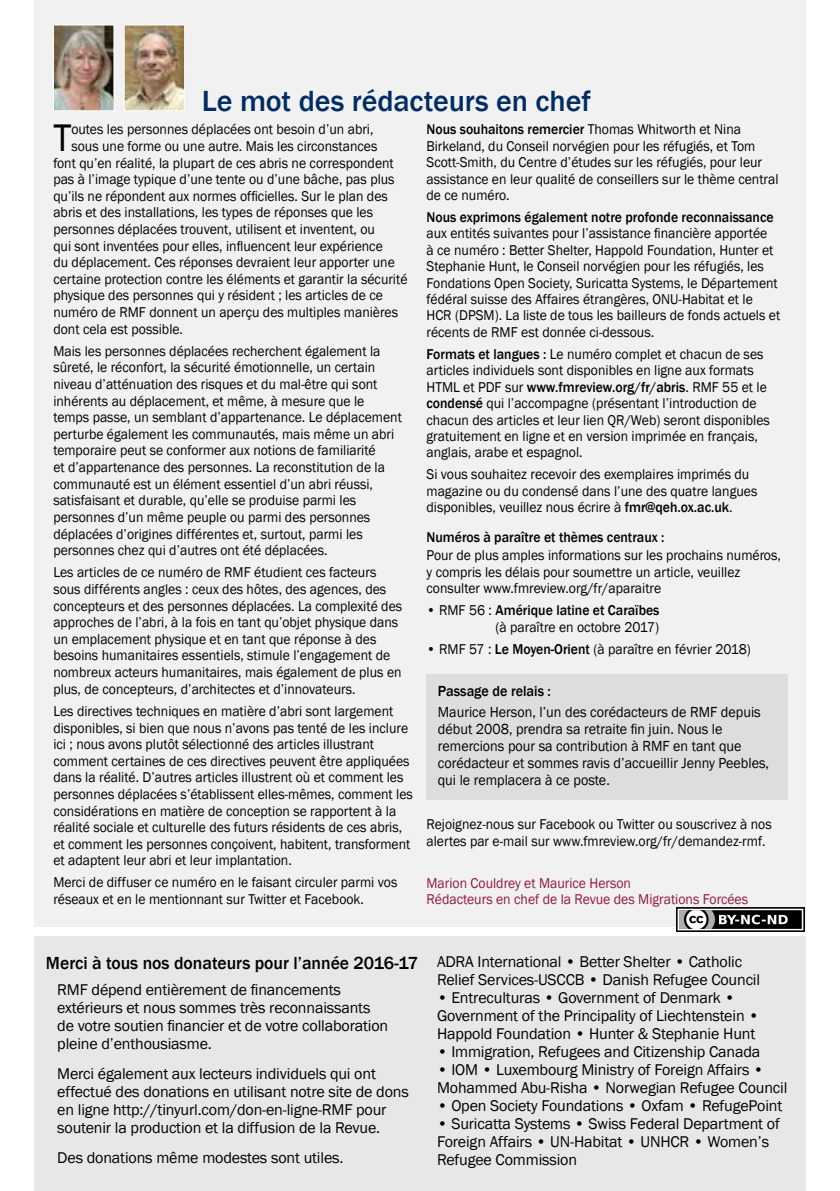
<style>
.page{position:relative;width:840px;height:1191px;background:#fff}
.page>*{position:absolute;margin:0;border:0;box-sizing:border-box;transform-origin:0 0}
.t1{font:39.6px "Franklin Gothic";color:#000;scale:.94 1}
.t2{font:500 30px "Franklin Gothic";letter-spacing:-.005em;color:#002d62}
.t3{font:500 18px "Franklin Gothic";color:#000}
.t4{font:16px/18px "Franklin Gothic";letter-spacing:-.01em;color:#000}
.t5{font:15px/17px "Franklin Gothic";color:#000;scale:.94 1}
.t6{font:500 15px "Franklin Gothic";color:#000;scale:.94 1}
.t7{font:14.6px/16.6px "Franklin Gothic";color:#000;scale:.94 1}
.t8{font:500 14.6px "Franklin Gothic";color:#000;scale:.94 1}
.t9{font:14.6px/16.4px "Franklin Gothic";color:#92183a;scale:.94 1}
.s1{font-weight:500}
</style>
<div class="page">
<div style="left:34px;top:0;width:771px;height:926px;background:#f1f1f2"></div>
<div style="left:34px;top:936px;width:771px;height:255px;background:#e6e7e8"></div>
<img style="left:55px;top:27px;width:57px;height:82px">
<div style="left:53px;top:25px;width:61px;height:86px;border:1px solid #fff"></div>
<img style="left:126px;top:27px;width:57px;height:82px">
<div style="left:124px;top:25px;width:61px;height:86px;border:1px solid #fff"></div>
<div style="left:426px;top:674px;width:361px;height:125px;background:#dcddde"></div>
<img style="left:676px;top:907px;width:128px;height:24px">
<h2 class="t2" style="left:202px;top:82px;width:390px">Le mot des rédacteurs en chef</h2>
<h1 class="t1" style="left:53px;top:113px;width:21px">T</h1>
<p class="t7" style="left:71px;top:121px;width:323px">outes les personnes déplacées ont besoin d’un abri,</p>
<p class="t7" style="left:71px;top:138px;width:327px">sous une forme ou une autre. Mais les circonstances</p>
<p class="t7" style="left:53px;top:155px;width:363px">font qu’en réalité, la plupart de ces abris ne correspondent</p>
<p class="t7" style="left:53px;top:171px;width:364px">pas à l’image typique d’une tente ou d’une bâche, pas plus</p>
<p class="t7" style="left:53px;top:188px;width:357px">qu’ils ne répondent aux normes officielles. Sur le plan des</p>
<p class="t7" style="left:53px;top:204px;width:341px">abris et des installations, les types de réponses que les</p>
<p class="t7" style="left:53px;top:221px;width:343px">personnes déplacées trouvent, utilisent et inventent, ou</p>
<p class="t7" style="left:53px;top:238px;width:352px">qui sont inventées pour elles, influencent leur expérience</p>
<p class="t7" style="left:53px;top:254px;width:364px">du déplacement. Ces réponses devraient leur apporter une</p>
<p class="t7" style="left:53px;top:271px;width:378px">certaine protection contre les éléments et garantir la sécurité</p>
<p class="t7" style="left:53px;top:287px;width:352px">physique des personnes qui y résident ; les articles de ce</p>
<p class="t7" style="left:53px;top:304px;width:368px">numéro de RMF donnent un aperçu des multiples manières</p>
<p class="t7" style="left:53px;top:321px;width:139px">dont cela est possible.</p>
<p class="t7" style="left:53px;top:343px;width:372px">Mais les personnes déplacées recherchent également la sûreté, le réconfort, la sécurité émotionnelle, un certain niveau d’atténuation des risques et du mal-être qui sont inhérents au déplacement, et même, à mesure que le temps passe, un semblant d’appartenance. Le déplacement perturbe également les communautés, mais même un abri temporaire peut se conformer aux notions de familiarité<br>et d’appartenance des personnes. La reconstitution de la communauté est un élément essentiel d’un abri réussi, satisfaisant et durable, qu’elle se produise parmi les personnes d’un même peuple ou parmi des personnes déplacées d’origines différentes et, surtout, parmi les personnes chez qui d’autres ont été déplacées.</p>
<p class="t7" style="left:53px;top:564px;width:372px">Les articles de ce numéro de RMF étudient ces facteurs sous différents angles : ceux des hôtes, des agences, des concepteurs et des personnes déplacées. La complexité des approches de l’abri, à la fois en tant qu’objet physique dans un emplacement physique et en tant que réponse à des besoins humanitaires essentiels, stimule l’engagement de nombreux acteurs humanitaires, mais également de plus en plus, de concepteurs, d’architectes et d’innovateurs.</p>
<p class="t7" style="left:53px;top:703px;width:384px">Les directives techniques en matière d’abri sont largement disponibles, si bien que nous n’avons pas tenté de les inclure ici ; nous avons plutôt sélectionné des articles illustrant comment certaines de ces directives peuvent être appliquées dans la réalité. D’autres articles illustrent où et comment les personnes déplacées s’établissent elles-mêmes, comment les considérations en matière de conception se rapportent à la réalité sociale et culturelle des futurs résidents de ces abris, et comment les personnes conçoivent, habitent, transforment et adaptent leur abri et leur implantation.</p>
<p class="t7" style="left:53px;top:874px;width:367px">Merci de diffuser ce numéro en le faisant circuler parmi vos réseaux et en le mentionnant sur Twitter et Facebook.</p>
<p class="t7" style="left:426px;top:122px;width:376px"><span class="s1">Nous souhaitons remercier</span> Thomas Whitworth et Nina Birkeland, du Conseil norvégien pour les réfugiés, et Tom Scott-Smith, du Centre d’études sur les réfugiés, pour leur assistance en leur qualité de conseillers sur le thème central de ce numéro.</p>
<p class="t8" style="left:426px;top:208px;width:370px">Nous exprimons également notre profonde reconnaissance</p>
<p class="t7" style="left:426px;top:226px;width:377px">aux entités suivantes pour l’assistance financière apportée<br>à ce numéro : Better Shelter, Happold Foundation, Hunter et Stephanie Hunt, le Conseil norvégien pour les réfugiés, les Fondations Open Society, Suricatta Systems, le Département fédéral suisse des Affaires étrangères, ONU-Habitat et le HCR (DPSM). La liste de tous les bailleurs de fonds actuels et récents de RMF est donnée ci-dessous.</p>
<p class="t7" style="left:426px;top:346px;width:366px"><span class="s1">Formats et langues :</span> Le numéro complet et chacun de ses articles individuels sont disponibles en ligne aux formats HTML et PDF sur <span class="s1">www.fmreview.org/fr/abris</span>. RMF 55 et le <span class="s1">condensé</span> qui l’accompagne (présentant l’introduction de chacun des articles et leur lien QR/Web) seront disponibles gratuitement en ligne et en version imprimée en français, anglais, arabe et espagnol.</p>
<p class="t7" style="left:426px;top:466px;width:353px">Si vous souhaitez recevoir des exemplaires imprimés du magazine ou du condensé dans l’une des quatre langues disponibles, veuillez nous écrire à <span class="s1">fmr@qeh.ox.ac.uk</span>.</p>
<p class="t8" style="left:426px;top:528px;width:254px">Numéros à paraître et thèmes centraux :</p>
<p class="t7" style="left:426px;top:547px;width:378px">Pour de plus amples informations sur les prochains numéros, y compris les délais pour soumettre un article, veuillez consulter www.fmreview.org/fr/aparaitre</p>
<p class="t7" style="left:426px;top:602px;width:249px;text-align:right">• RMF 56 : <span class="s1">Amérique latine et Caraïbes </span>(à paraître en octobre 2017)</p>
<p class="t7" style="left:426px;top:641px;width:346px">• RMF 57 : <span class="s1">Le Moyen-Orient</span> (à paraître en février 2018)</p>
<p class="t6" style="left:437px;top:682px;width:122px">Passage de relais :</p>
<p class="t5" style="left:437px;top:704px;width:354px">Maurice Herson, l’un des corédacteurs de RMF depuis début 2008, prendra sa retraite fin juin. Nous le remercions pour sa contribution à RMF en tant que corédacteur et sommes ravis d’accueillir Jenny Peebles, qui le remplacera à ce poste.</p>
<p class="t7" style="left:426px;top:816px;width:368px">Rejoignez-nous sur Facebook ou Twitter ou souscrivez à nos alertes par e-mail sur www.fmreview.org/fr/demandez-rmf.</p>
<p class="t9" style="left:426px;top:875px;width:343px">Marion Couldrey et Maurice Herson<br>Rédacteurs en chef de la Revue des Migrations Forcées</p>
<p class="t3" style="left:46px;top:951px;width:373px">Merci à tous nos donateurs pour l’année 2016-17</p>
<p class="t4" style="left:57px;top:980px;width:332px">RMF dépend entièrement de financements extérieurs et nous sommes très reconnaissants de votre soutien financier et de votre collaboration pleine d’enthousiasme.</p>
<p class="t4" style="left:57px;top:1064px;width:353px">Merci également aux lecteurs individuels qui ont effectué des donations en utilisant notre site de dons en ligne http://tinyurl.com/don-en-ligne-RMF pour soutenir la production et la diffusion de la Revue.</p>
<p class="t4" style="left:57px;top:1148px;width:287px">Des donations même modestes sont utiles.</p>
<p class="t4" style="left:437px;top:953px;width:324px">ADRA International • Better Shelter • Catholic<br>Relief Services-USCCB • Danish Refugee Council</p>
<p class="t4" style="left:437px;top:989px;width:323px">• Entreculturas • Government of Denmark •<br>Government of the Principality of Liechtenstein •<br>Happold Foundation • Hunter &amp; Stephanie Hunt</p>
<p class="t4" style="left:437px;top:1043px;width:324px">• Immigration, Refugees and Citizenship Canada</p>
<p class="t4" style="left:437px;top:1061px;width:352px">• IOM • Luxembourg Ministry of Foreign Affairs •<br>Mohammed Abu-Risha • Norwegian Refugee Council</p>
<p class="t4" style="left:437px;top:1097px;width:346px">• Open Society Foundations • Oxfam • RefugePoint</p>
<p class="t4" style="left:437px;top:1115px;width:344px">• Suricatta Systems • Swiss Federal Department of<br>Foreign Affairs • UN-Habitat • UNHCR • Women’s<br>Refugee Commission</p>
</div>
